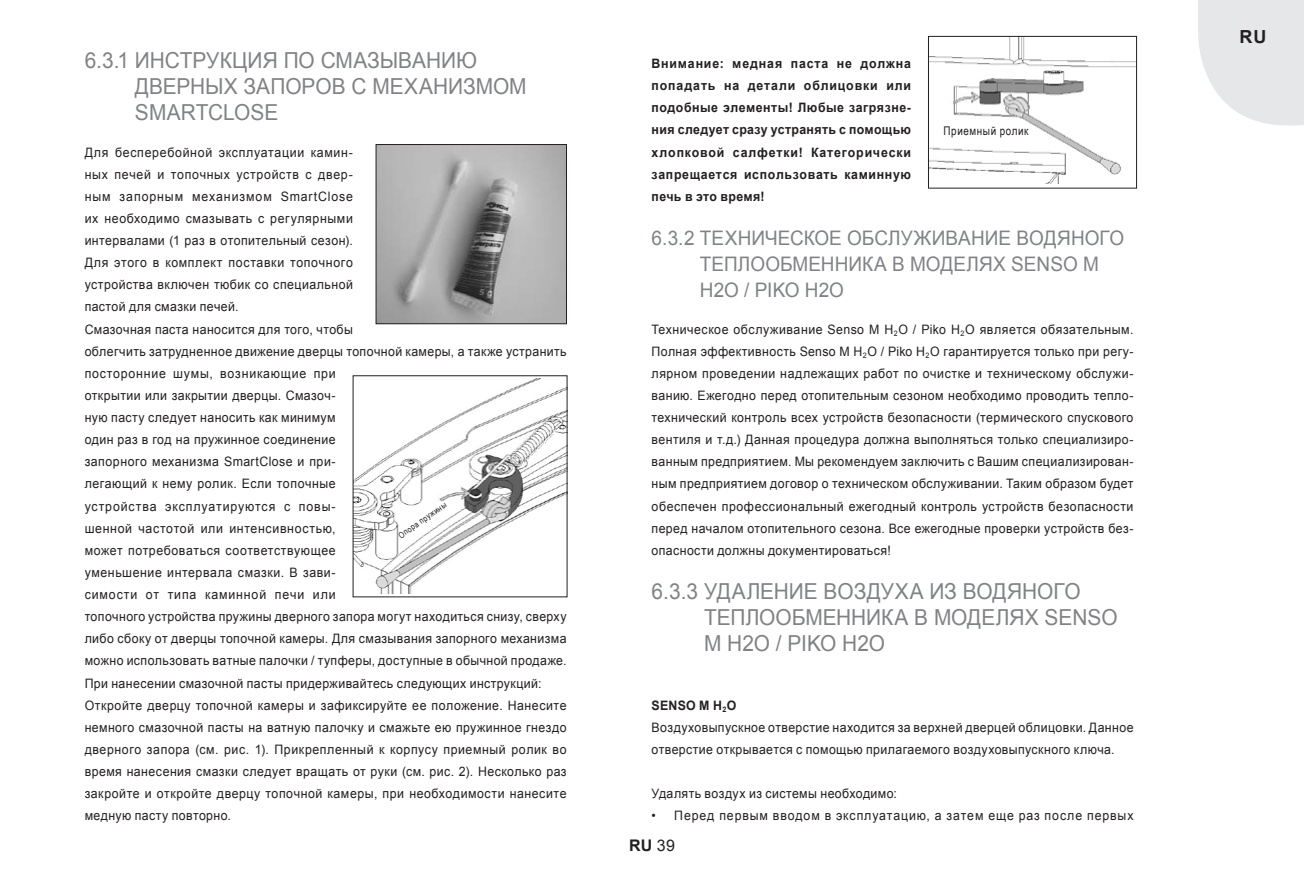
<style>
.page{position:relative;width:1304px;height:885px;background:#fff}
.page>*{position:absolute;margin:0;border:0;box-sizing:border-box;transform-origin:0 0}
.t1{font:22px/26px "Arial";letter-spacing:-.005em;color:#808285;scale:.95 1}
.t2{font:20px/26px "Arial";color:#808285;scale:.95 1}
.t3{font:700 18px "Arial";color:#231f20}
.t4{font:700 16px "Arial";color:#231f20}
.t5{font:13px/22.2px "Arial";letter-spacing:.035em;color:#231f20;scale:.95 1}
.t6{font:700 13px/22.2px "Arial";letter-spacing:.05em;color:#231f20;text-align:justify;scale:.95 1}
.t7{font:13px "Arial";letter-spacing:.07em;color:#231f20;scale:.95 1}
.t8{font:12px "Arial Narrow";letter-spacing:.05em;color:#231f20}
.t9{font:8.6px "Arial Narrow";color:#231f20}
.s1{font-weight:700}
.s2{font-weight:400}
</style>
<div class="page">
<svg style="left:1198px;top:0;width:106px;height:125px;background:#e9e9eb"></svg>
<img style="left:378px;top:146px;width:187px;height:176px">
<div style="left:376px;top:144px;width:191px;height:180px;border:1px solid #231f20"></div>
<img style="left:355px;top:378px;width:210px;height:216px">
<img style="left:930px;top:38px;width:205px;height:145px">
<div style="left:928px;top:36px;width:209px;height:152px;border:1px solid #231f20"></div>
<h1 class="t1" style="left:135px;top:48px;width:414px;text-indent:-50px">6.3.1 ИНСТРУКЦИЯ ПО СМАЗЫВАНИЮ<br>ДВЕРНЫХ ЗАПОРОВ С МЕХАНИЗМОМ<br>SMARTCLOSE</h1>
<p class="t5" style="left:85px;top:141px;width:509px">Для бесперебойной эксплуатации камин-<br>ных печей и топочных устройств с двер-<br>ным запорным механизмом SmartClose<br>их необходимо смазывать с регулярными<br>интервалами (1 раз в отопительный сезон).<br>Для этого в комплект поставки топочного<br>устройства включен тюбик со специальной<br>пастой для смазки печей.<br>Смазочная паста наносится для того, чтобы<br>облегчить затрудненное движение дверцы топочной камеры, а также устранить посторонние шумы, возникающие при<br>открытии или закрытии дверцы. Смазоч-<br>ную пасту следует наносить как минимум<br>один раз в год на пружинное соединение<br>запорного механизма SmartClose и при-<br>легающий к нему ролик. Если топочные<br>устройства эксплуатируются с повы-<br>шенной частотой или интенсивностью,<br>может потребоваться соответствующее<br>уменьшение интервала смазки. В зави-<br>симости от типа каминной печи или<br>топочного устройства пружины дверного запора могут находиться снизу, сверху либо сбоку от дверцы топочной камеры. Для смазывания запорного механизма можно использовать ватные палочки / тупферы, доступные в обычной продаже.<br>При нанесении смазочной пасты придерживайтесь следующих инструкций:<br>Откройте дверцу топочной камеры и зафиксируйте ее положение. Нанесите немного смазочной пасты на ватную палочку и смажьте ею пружинное гнездо дверного запора (см. рис. 1). Прикрепленный к корпусу приемный ролик во время нанесения смазки следует вращать от руки (см. рис. 2). Несколько раз закройте и откройте дверцу топочной камеры, при необходимости нанесите медную пасту повторно.</p>
<p class="t9" style="left:396px;top:531px;width:58px;rotate:-35deg">Опора пружины</p>
<p class="t6" style="left:652px;top:53px;width:275px">Внимание: медная паста не должна попадать на детали облицовки или подобные элементы! Любые загрязне&shy;ния следует сразу устранять с помощью хлопковой салфетки! Категорически запрещается использовать каминную печь в это время!</p>
<h2 class="t2" style="left:700px;top:225px;width:448px;text-indent:-48px">6.3.2 ТЕХНИЧЕСКОЕ ОБСЛУЖИВАНИЕ ВОДЯНОГО<br>ТЕПЛООБМЕННИКА В МОДЕЛЯХ SENSO M<br>H2O / PIKO H2O</h2>
<p class="t5" style="left:652px;top:318px;width:509px;text-align:justify">Техническое обслуживание Senso M H<sub>2</sub>O / Piko H<sub>2</sub>O является обязательным.<br>Полная эффективность Senso M H<sub>2</sub>O / Piko H<sub>2</sub>O гарантируется только при регу&shy;лярном проведении надлежащих работ по очистке и техническому обслужи&shy;ванию. Ежегодно перед отопительным сезоном необходимо проводить тепло&shy;технический контроль всех устройств безопасности (термического спускового вентиля и т.д.) Данная процедура должна выполняться только специализиро&shy;ванным предприятием. Мы рекомендуем заключить с Вашим специализирован&shy;ным предприятием договор о техническом обслуживании. Таким образом будет обеспечен профессиональный ежегодный контроль устройств безопасности перед началом отопительного сезона. Все ежегодные проверки устройств без&shy;опасности должны документироваться!</p>
<h1 class="t1" style="left:704px;top:578px;width:437px;text-indent:-52px">6.3.3 УДАЛЕНИЕ ВОЗДУХА ИЗ ВОДЯНОГО<br>ТЕПЛООБМЕННИКА В МОДЕЛЯХ SENSO<br>M H2O / PIKO H2O</h1>
<p class="t8" style="left:944px;top:122px;width:86px">Приемный ролик</p>
<p class="t5" style="left:652px;top:694px;width:509px"><span class="s1">SENSO M H</span><sub>2</sub><span class="s1">O<br></span>Воздуховыпускное отверстие находится за верхней дверцей облицовки. Данное отверстие открывается с помощью прилагаемого воздуховыпускного ключа.</p>
<p class="t5" style="left:652px;top:782px;width:260px">Удалять воздух из системы необходимо:</p>
<p class="t7" style="left:652px;top:807px;width:509px">• Перед первым вводом в эксплуатацию, а затем еще раз после первых</p>
<p class="t4" style="left:629px;top:834px;width:47px">RU <span class="s2">39</span></p>
<h3 class="t3" style="left:1239px;top:24px;width:28px">RU</h3>
</div>
